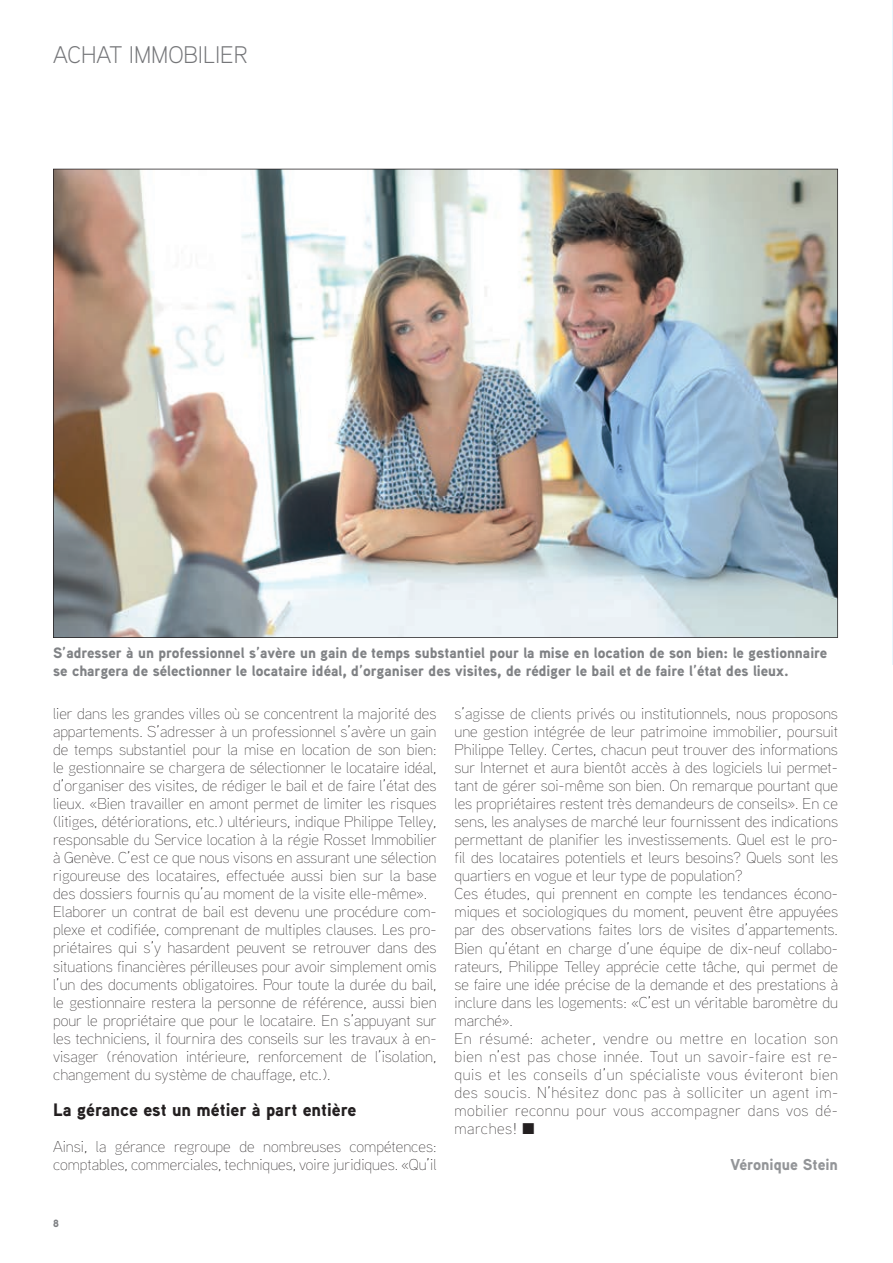
<style>
.page{position:relative;width:893px;height:1263px;background:#fff}
.page>*{position:absolute;margin:0;border:0;box-sizing:border-box;transform-origin:0 0}
.t1{font:300 24px "Aaux Pro";color:#757679}
.t2{font:900 18px "Aaux Pro";color:#231f20}
.t3{font:100 15.75px/18px "Aaux Pro";color:#231f20}
.t4{font:900 15.75px "Aaux Pro";color:#939598}
.t5{font:900 15px/18px "Aaux Pro";color:#808285}
.t6{font:900 10.5px "Aaux Pro";color:#7e8083}
</style>
<div class="page">
<hr style="left:892px;top:0;width:1px;height:664px;background:#e8f6fd">
<img style="left:53px;top:169px;width:785px;height:469px">
<h1 class="t1" style="left:53px;top:39px;width:196px">ACHAT IMMOBILIER</h1>
<p class="t5" style="left:53px;top:643px;width:776px">S’adresser à un professionnel s’avère un gain de temps substantiel pour la mise en location de son bien: le gestionnaire se chargera de sélectionner le locataire idéal, d’organiser des visites, de rédiger le bail et de faire l’état des lieux.</p>
<p class="t3" style="left:53px;top:704px;width:385px">lier dans les grandes villes où se concentrent la majorité des appartements. S’adresser à un professionnel s’avère un gain de temps substantiel pour la mise en location de son bien: le gestionnaire se chargera de sélectionner le locataire idéal, d’organiser des visites, de rédiger le bail et de faire l’état des lieux. «Bien travailler en amont permet de limiter les risques (litiges, détériorations, etc.) ultérieurs, indique Philippe Telley, responsable du Service location à la régie Rosset Immobilier à Genève. C’est ce que nous visons en assurant une sélection rigoureuse des locataires, effectuée aussi bien sur la base des dossiers fournis qu’au moment de la visite elle-même».<br>Elaborer un contrat de bail est devenu une procédure com&shy;plexe et codifiée, comprenant de multiples clauses. Les pro&shy;priétaires qui s’y hasardent peuvent se retrouver dans des situations financières périlleuses pour avoir simplement omis l’un des documents obligatoires. Pour toute la durée du bail, le gestionnaire restera la personne de référence, aussi bien pour le propriétaire que pour le locataire. En s’appuyant sur les techniciens, il fournira des conseils sur les travaux à en&shy;visager (rénovation intérieure, renforcement de l’isolation, changement du système de chauffage, etc.).</p>
<p class="t2" style="left:53px;top:1097px;width:305px">La gérance est un métier à part entière</p>
<p class="t3" style="left:53px;top:1136px;width:385px">Ainsi, la gérance regroupe de nombreuses compétences: comptables, commerciales, techniques, voire juridiques. «Qu’il</p>
<p class="t6" style="left:53px;top:1216px;width:7px">8</p>
<p class="t3" style="left:455px;top:704px;width:385px">s’agisse de clients privés ou institutionnels, nous proposons une gestion intégrée de leur patrimoine immobilier, poursuit Philippe Telley. Certes, chacun peut trouver des informations sur Internet et aura bientôt accès à des logiciels lui permet&shy;tant de gérer soi-même son bien. On remarque pourtant que les propriétaires restent très demandeurs de conseils». En ce sens, les analyses de marché leur fournissent des indications permettant de planifier les investissements. Quel est le pro&shy;fil des locataires potentiels et leurs besoins? Quels sont les quartiers en vogue et leur type de population?<br>Ces études, qui prennent en compte les tendances écono&shy;miques et sociologiques du moment, peuvent être appuyées par des observations faites lors de visites d’appartements.<br>Bien qu’étant en charge d’une équipe de dix-neuf collabo&shy;rateurs, Philippe Telley apprécie cette tâche, qui permet de se faire une idée précise de la demande et des prestations à inclure dans les logements: «C’est un véritable baromètre du marché».<br>En résumé: acheter, vendre ou mettre en location son bien n’est pas chose innée. Tout un savoir-faire est re&shy;quis et les conseils d’un spécialiste vous éviteront bien des soucis. N’hésitez donc pas à solliciter un agent im&shy;mobilier reconnu pour vous accompagner dans vos dé&shy;marches! ■</p>
<p class="t4" style="left:730px;top:1154px;width:109px">Véronique Stein</p>
</div>
